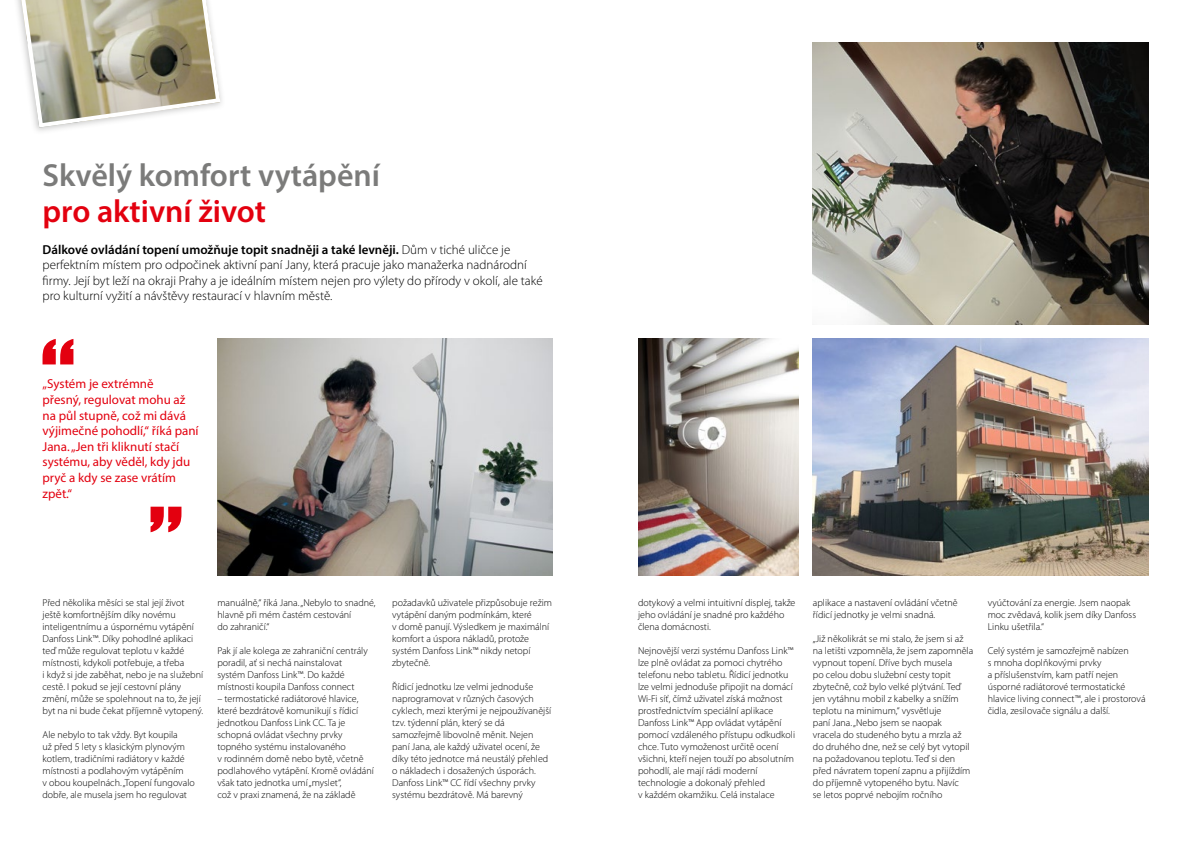
<style>
.page{position:relative;width:1191px;height:842px;background:#fff}
.page>*{position:absolute;margin:0;border:0;box-sizing:border-box;transform-origin:0 0}
.t1{font:600 32px "Myriad Pro";color:#7b7b7a}
.t2{font:600 32px "Myriad Pro";color:#e3000f}
.t3{font:300 13px/15.6px "Myriad Pro";color:#000}
.t4{font:13px/15.6px "Myriad Pro";color:#e3000f}
.t5{font:300 10px/12px "Myriad Pro";color:#000}
.s1{font-weight:600}
</style>
<div class="page">
<svg style="left:43px;top:339px;width:30px;height:25px"></svg>
<svg style="left:151px;top:507px;width:30px;height:25px"></svg>
<svg style="left:18px;top:0;width:204px;height:130px"></svg>
<img style="left:217px;top:339px;width:336px;height:237px">
<img style="left:638px;top:339px;width:160px;height:237px">
<img style="left:813px;top:339px;width:335px;height:237px">
<img style="left:813px;top:43px;width:335px;height:282px">
<h1 class="t1" style="left:43px;top:154px;width:339px">Skvělý komfort vytápění</h1>
<h1 class="t2" style="left:43px;top:190px;width:225px">pro aktivní život</h1>
<p class="t3" style="left:43px;top:241px;width:501px"><span class="s1">Dálkové ovládání topení umožňuje topit snadněji a také levněji.</span> Dům v tiché uličce je perfektním místem pro odpočinek aktivní paní Jany, která pracuje jako manažerka nadnárodní firmy. Její byt leží na okraji Prahy a je ideálním místem nejen pro výlety do přírody v okolí, ale také pro kulturní vyžití a návštěvy restaurací v hlavním městě.</p>
<h2 class="t4" style="left:43px;top:376px;width:158px">„Systém je extrémně<br>přesný, regulovat mohu až na půl stupně, což mi dává výjimečné pohodlí,“ říká paní<br>Jana. „Jen tři kliknutí stačí systému, aby věděl, kdy jdu pryč a kdy se zase vrátím zpět.“</h2>
<p class="t5" style="left:43px;top:597px;width:162px">Před několika měsíci se stal její život ještě komfortnějším díky novému inteligentnímu a úspornému vytápění Danfoss Link™. Díky pohodlné aplikaci teď může regulovat teplotu v každé místnosti, kdykoli potřebuje, a třeba<br>i když si jde zaběhat, nebo je na služební cestě. I pokud se její cestovní plány změní, může se spolehnout na to, že její byt na ni bude čekat příjemně vytopený.</p>
<p class="t5" style="left:43px;top:729px;width:154px">Ale nebylo to tak vždy. Byt koupila<br>už před 5 lety s klasickým plynovým kotlem, tradičními radiátory v každé místnosti a podlahovým vytápěním<br>v obou koupelnách. „Topení fungovalo dobře, ale musela jsem ho regulovat</p>
<p class="t5" style="left:217px;top:597px;width:160px">manuálně,“ říká Jana. „Nebylo to snadné, hlavně při mém častém cestování<br>do zahraničí.“</p>
<p class="t5" style="left:217px;top:645px;width:152px">Pak jí ale kolega ze zahraniční centrály poradil, ať si nechá nainstalovat systém Danfoss Link™. Do každé místnosti koupila Danfoss connect</p>
<p class="t5" style="left:217px;top:693px;width:158px">– termostatické radiátorové hlavice, které bezdrátově komunikují s řídicí jednotkou Danfoss Link CC. Ta je schopná ovládat všechny prvky topného systému instalovaného<br>v rodinném domě nebo bytě, včetně podlahového vytápění. Kromě ovládání však tato jednotka umí „myslet“,<br>což v praxi znamená, že na základě</p>
<p class="t5" style="left:392px;top:597px;width:161px">požadavků uživatele přizpůsobuje režim vytápění daným podmínkám, které<br>v domě panují. Výsledkem je maximální komfort a úspora nákladů, protože systém Danfoss Link™ nikdy netopí zbytečně.</p>
<p class="t5" style="left:392px;top:681px;width:160px">Řídicí jednotku lze velmi jednoduše naprogramovat v různých časových cyklech, mezi kterými je nejpoužívanější tzv. týdenní plán, který se dá samozřejmě libovolně měnit. Nejen paní Jana, ale každý uživatel ocení, že díky této jednotce má neustálý přehled o nákladech i dosažených úsporách.<br>Danfoss Link™ CC řídí všechny prvky systému bezdrátově. Má barevný</p>
<p class="t5" style="left:638px;top:597px;width:159px">dotykový a velmi intuitivní displej, takže jeho ovládání je snadné pro každého člena domácnosti.</p>
<p class="t5" style="left:638px;top:645px;width:159px">Nejnovější verzi systému Danfoss Link™ lze plně ovládat za pomoci chytrého telefonu nebo tabletu. Řídicí jednotku lze velmi jednoduše připojit na domácí Wi-Fi síť, čímž uživatel získá možnost prostřednictvím speciální aplikace Danfoss Link™ App ovládat vytápění pomocí vzdáleného přístupu odkudkoli chce. Tuto vymoženost určitě ocení všichni, kteří nejen touží po absolutním pohodlí, ale mají rádi moderní technologie a dokonalý přehled<br>v každém okamžiku. Celá instalace</p>
<p class="t5" style="left:813px;top:597px;width:146px">aplikace a nastavení ovládání včetně řídicí jednotky je velmi snadná.</p>
<p class="t5" style="left:813px;top:633px;width:162px">„Již několikrát se mi stalo, že jsem si až na letišti vzpomněla, že jsem zapomněla vypnout topení. Dříve bych musela<br>po celou dobu služební cesty topit zbytečně, což bylo velké plýtvání. Teď jen vytáhnu mobil z kabelky a snížím teplotu na minimum,“ vysvětluje<br>paní Jana. „Nebo jsem se naopak<br>vracela do studeného bytu a mrzla až do druhého dne, než se celý byt vytopil na požadovanou teplotu. Teď si den před návratem topení zapnu a přijíždím do příjemně vytopeného bytu. Navíc<br>se letos poprvé nebojím ročního</p>
<p class="t5" style="left:987px;top:597px;width:150px">vyúčtování za energie. Jsem naopak moc zvědavá, kolik jsem díky Danfoss<br>Linku ušetřila.“</p>
<p class="t5" style="left:987px;top:645px;width:159px">Celý systém je samozřejmě nabízen<br>s mnoha doplňkovými prvky<br>a příslušenstvím, kam patří nejen úsporné radiátorové termostatické hlavice living connect™, ale i prostorová čidla, zesilovače signálu a další.</p>
</div>
